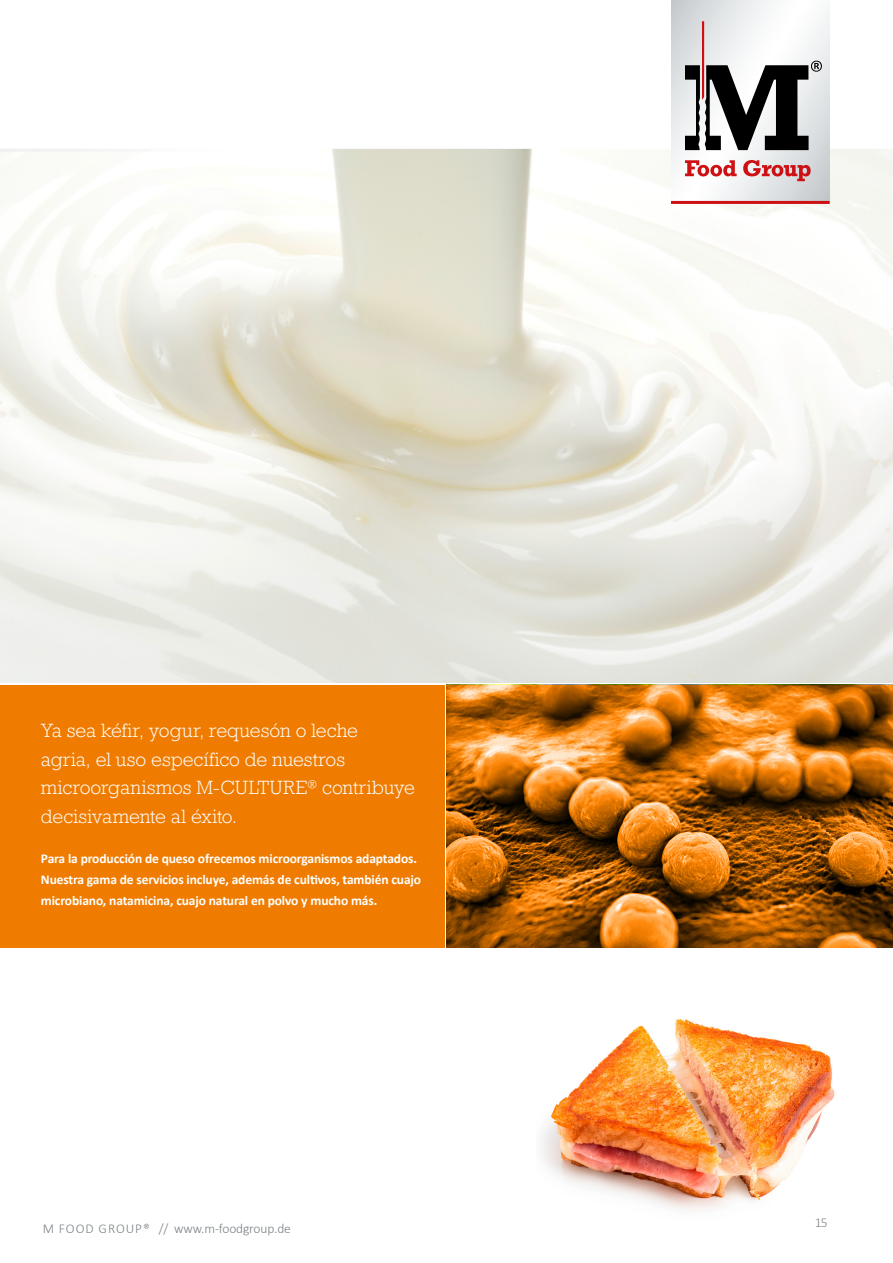
<style>
.page{position:relative;width:893px;height:1263px;background:#fff}
.page>*{position:absolute;margin:0;border:0;box-sizing:border-box;transform-origin:0 0}
.t1{font:300 18px/28.5px "Rockwell Nova";color:#fff}
.t2{font:700 13.5px/21px "Calibri";letter-spacing:-.01em;color:#fff}
.t3{font:300 13.5px "Calibri";letter-spacing:-.01em;color:#7c8286}
</style>
<div class="page">
<hr style="left:0;top:685px;width:1px;height:388px;background:#000">
<img style="left:0;top:149px;width:893px;height:534px">
<img style="left:446px;top:685px;width:447px;height:262px">
<img style="left:541px;top:1019px;width:294px;height:191px">
<div style="left:0;top:685px;width:444px;height:262px;background:#ef7c00"></div>
<svg style="left:671px;top:0;width:159px;height:201px"></svg>
<hr style="left:0;top:149px;width:233px;height:3px;background:#ebedee">
<svg style="left:685px;top:21px;width:137px;height:129px"></svg>
<svg style="left:685px;top:160px;width:52px;height:16px"></svg>
<svg style="left:743px;top:160px;width:68px;height:21px"></svg>
<hr style="left:671px;top:201px;width:159px;height:3px;background:#cd1013">
<h1 class="t1" style="left:41px;top:716px;width:376px">Ya sea kéfir, yogur, requesón o leche<br>agria, el uso específico de nuestros microorganismos M-CULTURE<sup>®</sup> contribuye decisivamente al éxito.</h1>
<p class="t2" style="left:41px;top:848px;width:382px">Para la producción de queso ofrecemos microorganismos adaptados.<br>Nuestra gama de servicios incluye, además de cultivos, también cuajo microbiano, natamicina, cuajo natural en polvo y mucho más.</p>
<p class="t3" style="left:43px;top:1220px;width:250px">M FOOD GROUP® // www.m-foodgroup.de</p>
<p class="t3" style="left:814px;top:1214px;width:15px">15</p>
</div>
